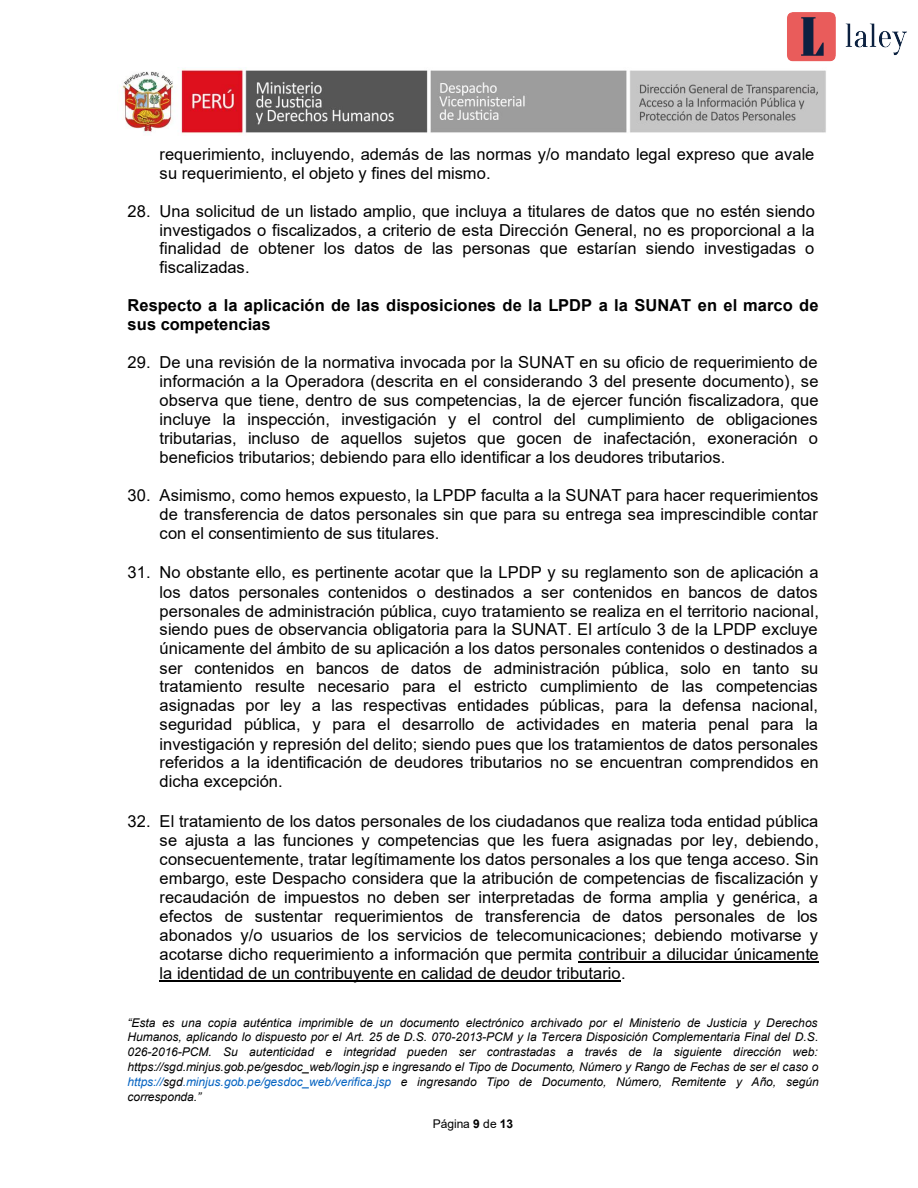
<style>
.page{position:relative;width:918px;height:1188px;background:#fff}
.page>*{position:absolute;margin:0;border:0;box-sizing:border-box;transform-origin:0 0}
.t1{font:16.5px/19px "Arial";color:#000;text-align:justify}
.t2{font:700 16.5px/18.9px "Arial";letter-spacing:.005em;color:#000}
.t3{font:italic 12px/14.9px "Arial";letter-spacing:-.005em;color:#000;text-align:justify}
.t4{font:12px "Arial";color:#000}
.s1{color:#0563c1}
.s2{font-weight:700}
</style>
<div class="page">
<img style="left:122px;top:67px;width:704px;height:68px">
<hr style="left:579px;top:961px;width:240px;height:2px;background:#000">
<hr style="left:160px;top:981px;width:461px;height:1px;background:#000">
<img style="left:778px;top:12px;width:129px;height:60px">
<p class="t1" style="left:160px;top:144px;width:656px">requerimiento, incluyendo, además de las normas y/o mandato legal expreso que avale su requerimiento, el objeto y fines del mismo.</p>
<p class="t1" style="left:160px;top:201px;width:657px;text-indent:-32px">28. Una solicitud de un listado amplio, que incluya a titulares de datos que no estén siendo investigados o fiscalizados, a criterio de esta Dirección General, no es proporcional a la finalidad de obtener los datos de las personas que estarían siendo investigadas o fiscalizadas.</p>
<p class="t2" style="left:128px;top:296px;width:693px">Respecto a la aplicación de las disposiciones de la LPDP a la SUNAT en el marco de sus competencias</p>
<p class="t1" style="left:160px;top:353px;width:660px;text-indent:-32px">29. De una revisión de la normativa invocada por la SUNAT en su oficio de requerimiento de información a la Operadora (descrita en el considerando 3 del presente documento), se observa que tiene, dentro de sus competencias, la de ejercer función fiscalizadora, que incluye la inspección, investigación y el control del cumplimiento de obligaciones tributarias, incluso de aquellos sujetos que gocen de inafectación, exoneración o beneficios tributarios; debiendo para ello identificar a los deudores tributarios.</p>
<p class="t1" style="left:160px;top:486px;width:660px;text-indent:-32px">30. Asimismo, como hemos expuesto, la LPDP faculta a la SUNAT para hacer requerimientos de transferencia de datos personales sin que para su entrega sea imprescindible contar con el consentimiento de sus titulares.</p>
<p class="t1" style="left:160px;top:563px;width:661px;text-indent:-32px">31. No obstante ello, es pertinente acotar que la LPDP y su reglamento son de aplicación a los datos personales contenidos o destinados a ser contenidos en bancos de datos personales de administración pública, cuyo tratamiento se realiza en el territorio nacional, siendo pues de observancia obligatoria para la SUNAT. El artículo 3 de la LPDP excluye únicamente del ámbito de su aplicación a los datos personales contenidos o destinados a ser contenidos en bancos de datos de administración pública, solo en tanto su tratamiento resulte necesario para el estricto cumplimiento de las competencias asignadas por ley a las respectivas entidades públicas, para la defensa nacional, seguridad pública, y para el desarrollo de actividades en materia penal para la investigación y represión del delito; siendo pues que los tratamientos de datos personales referidos a la identificación de deudores tributarios no se encuentran comprendidos en dicha excepción.</p>
<p class="t1" style="left:160px;top:811px;width:661px;text-indent:-32px">32. El tratamiento de los datos personales de los ciudadanos que realiza toda entidad pública se ajusta a las funciones y competencias que les fuera asignadas por ley, debiendo, consecuentemente, tratar legítimamente los datos personales a los que tenga acceso. Sin embargo, este Despacho considera que la atribución de competencias de fiscalización y recaudación de impuestos no deben ser interpretadas de forma amplia y genérica, a efectos de sustentar requerimientos de transferencia de datos personales de los abonados y/o usuarios de los servicios de telecomunicaciones; debiendo motivarse y acotarse dicho requerimiento a información que permita contribuir a dilucidar únicamente la identidad de un contribuyente en calidad de deudor tributario.</p>
<p class="t3" style="left:128px;top:1015px;width:693px">“Esta es una copia auténtica imprimible de un documento electrónico archivado por el Ministerio de Justicia y Derechos Humanos, aplicando lo dispuesto por el Art. 25 de D.S. 070-2013-PCM y la Tercera Disposición Complementaria Final del D.S.<br>026-2016-PCM. Su autenticidad e integridad pueden ser contrastadas a través de la siguiente dirección web: https://sgd.minjus.gob.pe/gesdoc_web/login.jsp e ingresando el Tipo de Documento, Número y Rango de Fechas de ser el caso o <span class="s1">https://</span>sgd<span class="s1">.minjus.gob.pe/gesdoc_web/verifica.jsp</span> e ingresando Tipo de Documento, Número, Remitente y Año, según corresponda.”</p>
<p class="t4" style="left:433px;top:1115px;width:82px">Página <span class="s2">9</span> de <span class="s2">13</span></p>
</div>
